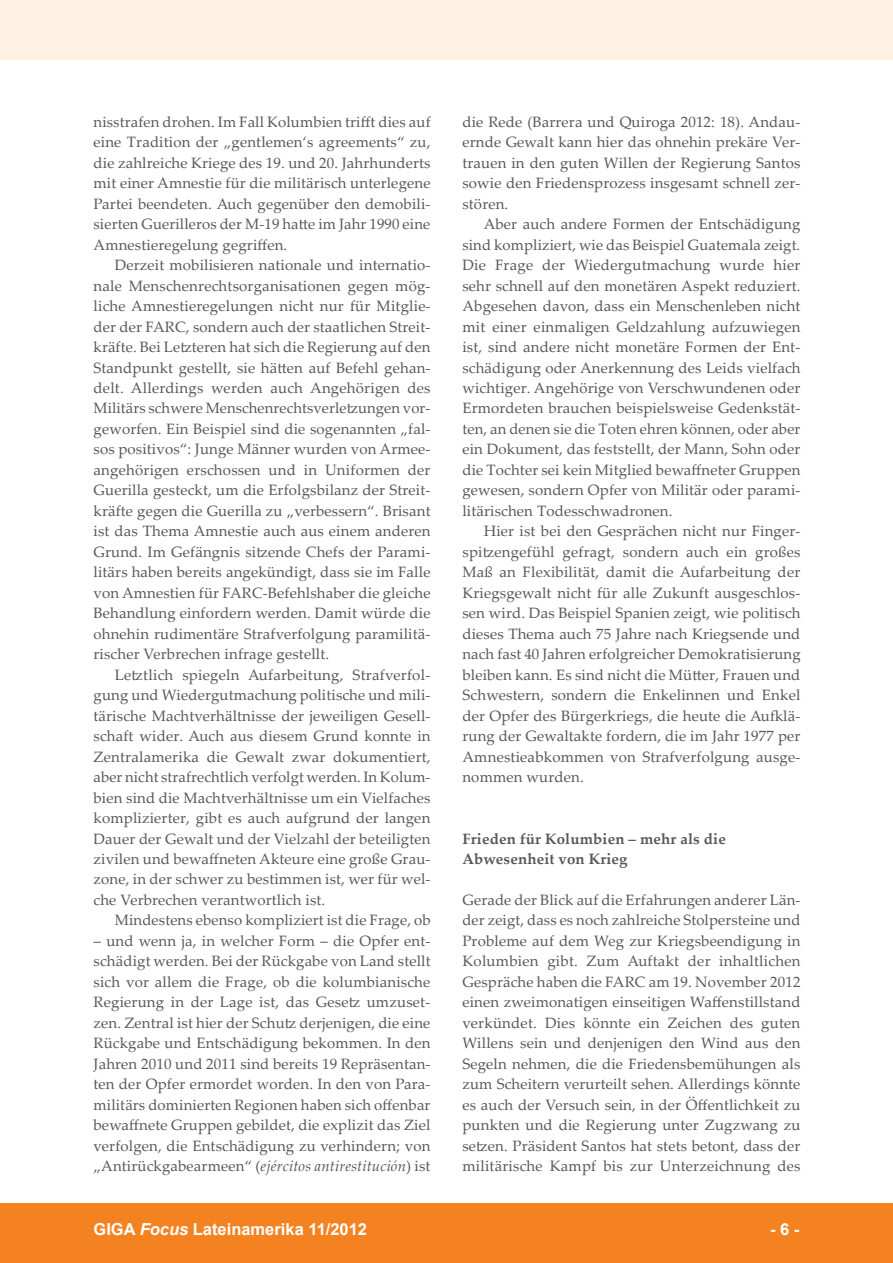
<style>
.page{position:relative;width:893px;height:1263px;background:#fff}
.page>*{position:absolute;margin:0;border:0;box-sizing:border-box;transform-origin:0 0}
.t1{font:700 16.5px "Arial";color:#fff}
.foc__text_fliesstext{font:15px/20.4px "Palatino Linotype";letter-spacing:.01em;color:#57585a;text-align:justify}
.foc__text_1__absatz{font:15px/20.5px "Palatino Linotype";letter-spacing:.01em;color:#57585a;text-align:justify}
.foc__text_ueberschri{font:700 15px/20.4px "Palatino Linotype";letter-spacing:.01em;color:#57585a}
.s1{font-style:italic}
</style>
<div class="page">
<div style="left:0;top:1203px;width:893px;height:60px;background:#f58220"></div>
<div style="left:0;top:0;width:893px;height:60px;background:#fef0e2"></div>
<p class="foc__text_1__absatz" style="left:94px;top:111px;width:339px">nisstrafen drohen. Im Fall Kolumbien trifft dies auf eine Tradition der „gentlemen‘s agreements“ zu, die zahlreiche Kriege des 19. und 20. Jahrhunderts mit einer Amnestie für die militärisch unterlegene Partei beendeten. Auch gegenüber den demobili&shy;sierten Guerilleros der M-19 hatte im Jahr 1990 eine Amnestieregelung gegriffen.</p>
<p class="foc__text_fliesstext" style="left:94px;top:254px;width:339px;text-indent:21px">Derzeit mobilisieren nationale und internatio&shy;nale Menschenrechtsorganisationen gegen mög&shy;liche Amnestieregelungen nicht nur für Mitglie&shy;der der FARC, sondern auch der staatlichen Streit&shy;kräfte. Bei Letzteren hat sich die Regierung auf den Standpunkt gestellt, sie hätten auf Befehl gehan&shy;delt. Allerdings werden auch Angehörigen des Militärs schwere Menschenrechtsverletzungen vor&shy;geworfen. Ein Beispiel sind die sogenannten „fal&shy;sos positivos“: Junge Männer wurden von Armee&shy;angehörigen erschossen und in Uniformen der Guerilla gesteckt, um die Erfolgsbilanz der Streit&shy;kräfte gegen die Guerilla zu „verbessern“. Brisant ist das Thema Amnestie auch aus einem anderen Grund. Im Gefängnis sitzende Chefs der Parami&shy;litärs haben bereits angekündigt, dass sie im Falle von Amnestien für FARC-Befehlshaber die gleiche Behandlung einfordern werden. Damit würde die ohnehin rudimentäre Strafverfolgung paramilitä&shy;rischer Verbrechen infrage gestellt.</p>
<p class="foc__text_fliesstext" style="left:94px;top:664px;width:339px;text-indent:21px">Letztlich spiegeln Aufarbeitung, Strafverfol&shy;gung und Wiedergutmachung politische und mili&shy;tärische Machtverhältnisse der jeweiligen Gesell&shy;schaft wider. Auch aus diesem Grund konnte in Zentralamerika die Gewalt zwar dokumentiert, aber nicht strafrechtlich verfolgt werden. In Kolum&shy;bien sind die Machtverhältnisse um ein Vielfaches komplizierter, gibt es auch aufgrund der langen Dauer der Gewalt und der Vielzahl der beteiligten zivilen und bewaffneten Akteure eine große Grau&shy;zone, in der schwer zu bestimmen ist, wer für wel&shy;che Verbrechen verantwortlich ist.</p>
<p class="foc__text_fliesstext" style="left:115px;top:909px;width:317px">Mindestens ebenso kompliziert ist die Frage, ob</p>
<p class="foc__text_fliesstext" style="left:94px;top:930px;width:339px">– und wenn ja, in welcher Form – die Opfer ent&shy;schädigt werden. Bei der Rückgabe von Land stellt sich vor allem die Frage, ob die kolumbianische Regierung in der Lage ist, das Gesetz umzuset&shy;zen. Zentral ist hier der Schutz derjenigen, die eine Rückgabe und Entschädigung bekommen. In den Jahren 2010 und 2011 sind bereits 19 Repräsentan&shy;ten der Opfer ermordet worden. In den von Para&shy;militärs dominierten Regionen haben sich offenbar bewaffnete Gruppen gebildet, die explizit das Ziel verfolgen, die Entschädigung zu verhindern; von „Antirückgabearmeen“ (<span class="s1">ejércitos antirestitución</span>) ist</p>
<p class="foc__text_fliesstext" style="left:462px;top:111px;width:340px">die Rede (Barrera und Quiroga 2012: 18). Andau&shy;ernde Gewalt kann hier das ohnehin prekäre Ver&shy;trauen in den guten Willen der Regierung Santos sowie den Friedensprozess insgesamt schnell zer&shy;stören.</p>
<p class="foc__text_fliesstext" style="left:462px;top:213px;width:340px;text-indent:21px">Aber auch andere Formen der Entschädigung sind kompliziert, wie das Beispiel Guatemala zeigt.<br>Die Frage der Wiedergutmachung wurde hier sehr schnell auf den monetären Aspekt reduziert.<br>Abgesehen davon, dass ein Menschenleben nicht mit einer einmaligen Geldzahlung aufzuwiegen ist, sind andere nicht monetäre Formen der Ent&shy;schädigung oder Anerkennung des Leids vielfach wichtiger. Angehörige von Verschwundenen oder Ermordeten brauchen beispielsweise Gedenkstät&shy;ten, an denen sie die Toten ehren können, oder aber ein Dokument, das feststellt, der Mann, Sohn oder die Tochter sei kein Mitglied bewaffneter Gruppen gewesen, sondern Opfer von Militär oder parami&shy;litärischen Todesschwadronen.</p>
<p class="foc__text_fliesstext" style="left:462px;top:520px;width:340px;text-indent:21px">Hier ist bei den Gesprächen nicht nur Finger&shy;spitzengefühl gefragt, sondern auch ein großes Maß an Flexibilität, damit die Aufarbeitung der Kriegsgewalt nicht für alle Zukunft ausgeschlos&shy;sen wird. Das Beispiel Spanien zeigt, wie politisch dieses Thema auch 75 Jahre nach Kriegsende und nach fast 40 Jahren erfolgreicher Demokratisierung bleiben kann. Es sind nicht die Mütter, Frauen und Schwestern, sondern die Enkelinnen und Enkel der Opfer des Bürgerkriegs, die heute die Aufklä&shy;rung der Gewaltakte fordern, die im Jahr 1977 per Amnestieabkommen von Strafverfolgung ausge&shy;nommen wurden.</p>
<p class="foc__text_ueberschri" style="left:462px;top:828px;width:265px">Frieden für Kolumbien – mehr als die<br>Abwesenheit von Krieg</p>
<p class="foc__text_1__absatz" style="left:462px;top:889px;width:340px">Gerade der Blick auf die Erfahrungen anderer Län&shy;der zeigt, dass es noch zahlreiche Stolpersteine und Probleme auf dem Weg zur Kriegsbeendigung in Kolumbien gibt. Zum Auftakt der inhaltlichen Gespräche haben die FARC am 19. November 2012 einen zweimonatigen einseitigen Waffenstillstand verkündet. Dies könnte ein Zeichen des guten Willens sein und denjenigen den Wind aus den Segeln nehmen, die die Friedensbemühungen als zum Scheitern verurteilt sehen. Allerdings könnte es auch der Versuch sein, in der Öffentlichkeit zu punkten und die Regierung unter Zugzwang zu setzen. Präsident Santos hat stets betont, dass der militärische Kampf bis zur Unterzeichnung des</p>
<p class="t1" style="left:94px;top:1218px;width:275px">GIGA <span class="s1">Focus</span> Lateinamerika 11/2012</p>
<p class="t1" style="left:770px;top:1218px;width:31px">- 6 -</p>
</div>
